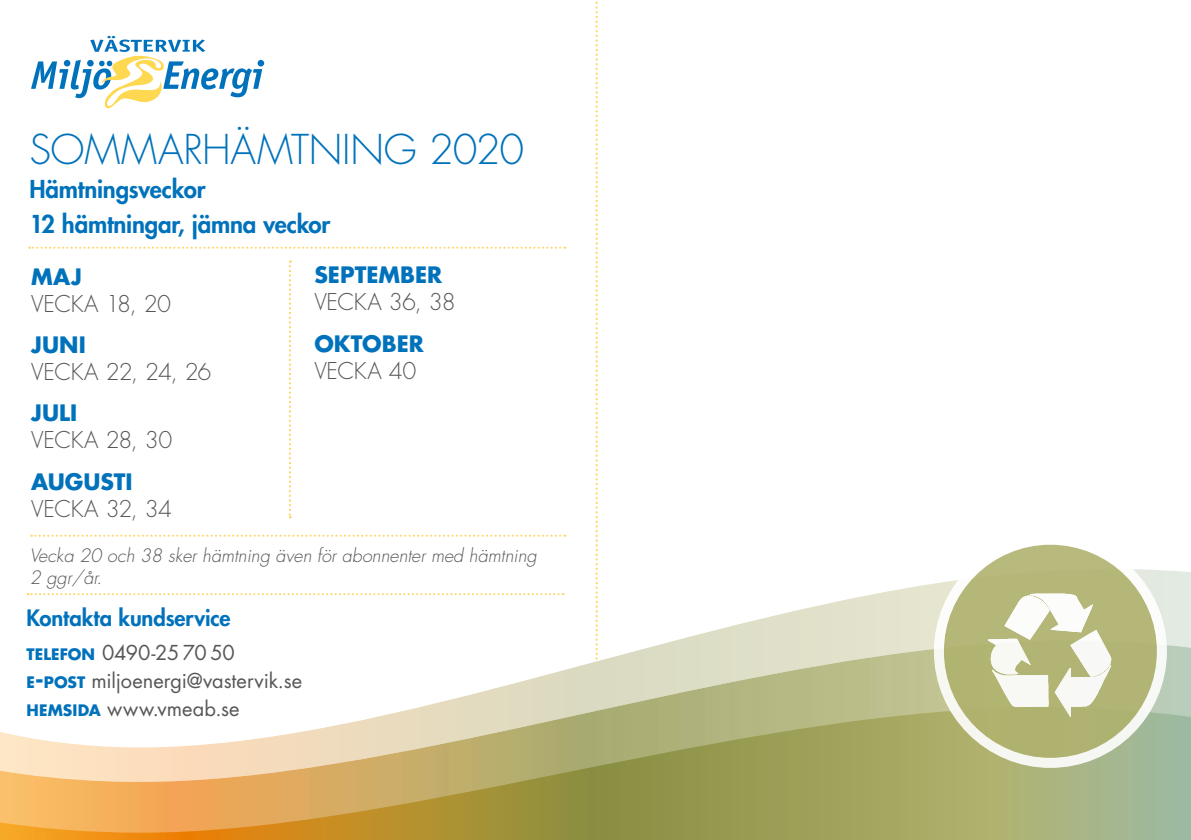
<style>
.page{position:relative;width:1191px;height:840px;background:#fff}
.page>*{position:absolute;margin:0;border:0;box-sizing:border-box;transform-origin:0 0}
.t1{font:300 40px "Futura Std";letter-spacing:-.01em;color:#0072bb}
.t2{font:800 24px/35.2px "Futura Std";letter-spacing:-.01em;color:#0072bb}
.t3{font:300 22.4px "Futura Std";letter-spacing:-.015em;color:#575756}
.t4{font:700 22px "Futura Std";letter-spacing:.005em;color:#0072bb}
.t5{font:800 22px "Futura Std";letter-spacing:-.005em;color:#0072bb}
.t6{font:20px/28px "Futura Std";letter-spacing:-.005em;color:#575756}
.t7{font:italic 300 18px/21.6px "Futura Std";color:#575756}
.s1{font-weight:700;font-size:15.4px;color:#0072bb}
.s2{font-weight:700;font-size:22px;color:#0072bb}
</style>
<div class="page">
<svg style="left:595px;top:1px;width:3px;height:839px"></svg>
<svg style="left:26px;top:568px;width:1165px;height:72px"></svg>
<img style="left:0;top:640px;width:1191px;height:199px">
<svg style="left:0;top:707px;width:1191px;height:125px;background:#c3b67d"></svg>
<svg style="left:31px;top:36px;width:233px;height:72px"></svg>
<svg style="left:29px;top:246px;width:536px;height:2px"></svg>
<svg style="left:31px;top:534px;width:534px;height:2px"></svg>
<svg style="left:28px;top:592px;width:536px;height:2px"></svg>
<svg style="left:289px;top:260px;width:2px;height:258px"></svg>
<svg style="left:934px;top:544px;width:232px;height:223px"></svg>
<svg style="left:988px;top:593px;width:123px;height:123px"></svg>
<h1 class="t1" style="left:29px;top:125px;width:496px">SOMMARHÄMTNING 2020</h1>
<p class="t2" style="left:29px;top:171px;width:302px">Hämtningsveckor<br>12 hämtningar, jämna veckor</p>
<p class="t4" style="left:31px;top:262px;width:52px">MAJ</p>
<p class="t3" style="left:31px;top:290px;width:141px">VECKA 18, 20</p>
<p class="t4" style="left:31px;top:330px;width:56px">JUNI</p>
<p class="t3" style="left:31px;top:358px;width:182px">VECKA 22, 24, 26</p>
<p class="t4" style="left:31px;top:398px;width:47px">JULI</p>
<p class="t3" style="left:31px;top:426px;width:143px">VECKA 28, 30</p>
<p class="t4" style="left:31px;top:466px;width:103px">AUGUSTI</p>
<p class="t3" style="left:31px;top:494px;width:143px">VECKA 32, 34</p>
<p class="t4" style="left:314px;top:260px;width:129px">SEPTEMBER</p>
<p class="t3" style="left:314px;top:288px;width:143px">VECKA 36, 38</p>
<p class="t4" style="left:314px;top:328px;width:111px">OKTOBER</p>
<p class="t3" style="left:314px;top:356px;width:104px">VECKA 40</p>
<p class="t7" style="left:30px;top:545px;width:508px">Vecka 20 och 38 sker hämtning även för abonnenter med hämtning<br>2 ggr/år.</p>
<p class="t5" style="left:27px;top:603px;width:205px">Kontakta kundservice</p>
<p class="t6" style="left:27px;top:638px;width:277px"><span class="s1">TELEFON</span> 0490-25 70 50<br><span class="s1">E</span><span class="s2">-</span><span class="s1">POST</span> miljoenergi@vastervik.se<br><span class="s1">HEMSIDA</span> www.vmeab.se</p>
</div>
